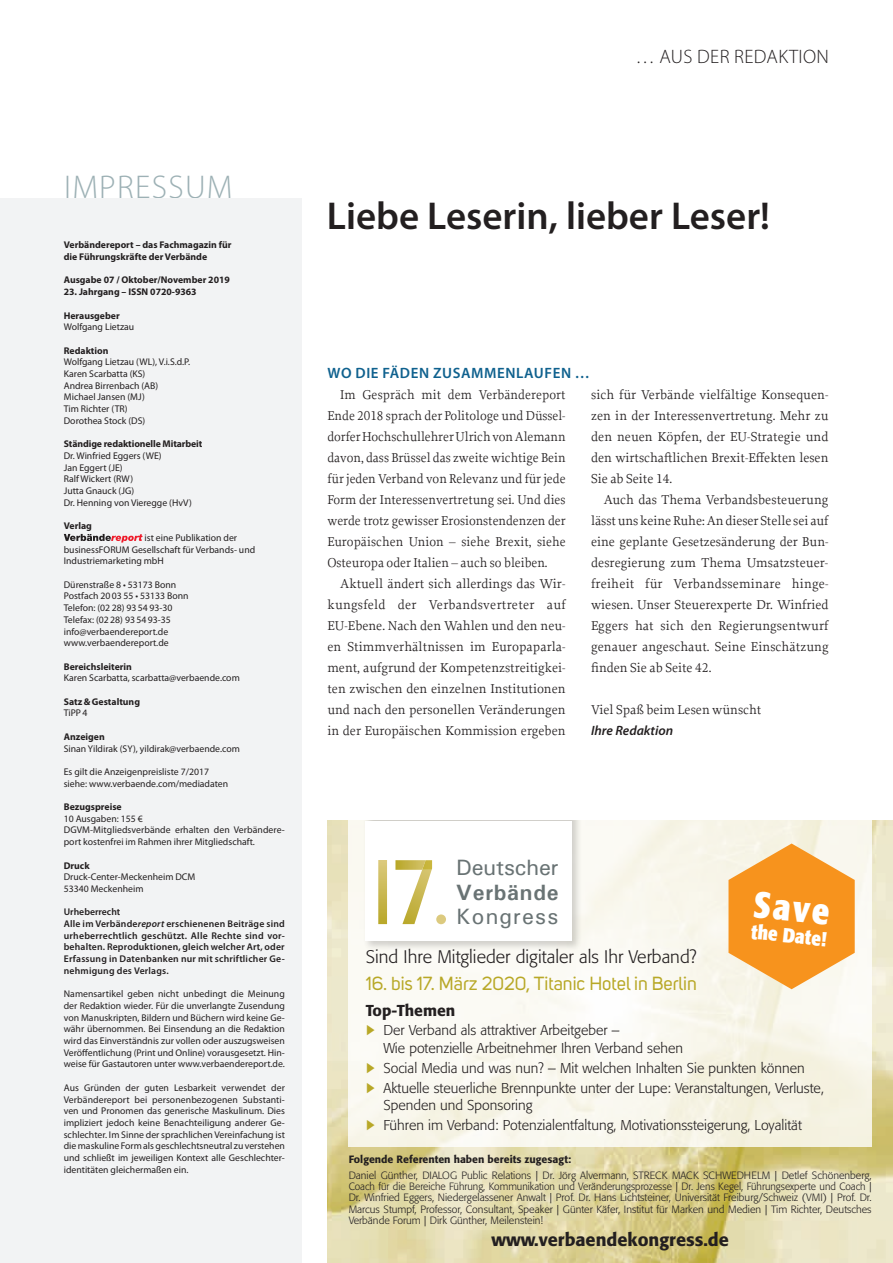
<style>
.page{position:relative;width:893px;height:1263px;background:#fff}
.page>*{position:absolute;margin:0;border:0;box-sizing:border-box;transform-origin:0 0}
.t1{font:600 39px "Myriad Pro";color:#231f20}
.t2{font:700 condensed 36.6px "Formata Pro";color:#fff}
.t3{font:300 33px "Myriad Pro";letter-spacing:.04em;color:#9db1b5}
.t4{font:500 22.2px "Univers";letter-spacing:-.01em;color:#697374}
.t5{font:700 22.2px "Univers";letter-spacing:.035em;color:#697374}
.t6{font:500 22.2px "Univers";letter-spacing:.05em;color:#697374}
.t7{font:700 condensed 20.1px "Formata Pro";color:#fff}
.t8{font:300 19.5px "Myriad Pro";letter-spacing:.02em;color:#231f20}
.t9{font:18.75px "Uni Sans";color:#b8a827}
.t10{font:300 18px "Formata Pro";color:#231f20}
.t11{font:500 18px "Formata Pro";color:#231f20}
.t12{font:500 15.6px "Formata Pro";color:#231f20}
.t13{font:600 15px "Myriad Pro";letter-spacing:.04em;color:#0f618e}
.t14{font:300 14.1px/19.8px "Formata Pro";color:#231f20}
.t15{font:13.5px/21px "Proforma";color:#231f20;text-align:justify}
.t16{font:italic 600 13.5px "Myriad Pro";color:#231f20}
.t17{font:300 10.5px/11.4px "Formata Pro";color:#231f20;text-align:justify}
.t18{font:500 10.5px "Formata Pro";color:#231f20}
.t19{font:9.75px/11.7px "Myriad Pro";color:#231f20}
.t20{font:700 9.75px/11.7px "Myriad Pro";color:#231f20}
.t21{font:600 9.75px/11.7px "Myriad Pro";letter-spacing:.02em;color:#231f20}
.s1{font-style:italic}
.s2{font-family:"Zapf Essentials LT Markers";font-weight:400;color:#b8a827}
</style>
<div class="page">
<div style="left:0;top:198px;width:302px;height:1065px;background:#f2f3f4"></div>
<svg style="left:64px;top:534px;width:79px;height:8px"></svg>
<img style="left:327px;top:821px;width:566px;height:442px">
<svg style="left:349px;top:821px;width:523px;height:326px;fill:#f9f8ef"></svg>
<svg style="left:728px;top:843px;width:127px;height:146px;background:#f7ac51"></svg>
<div style="left:363px;top:821px;width:220px;height:130px;background:#231f20;opacity:.2"></div>
<div style="left:366px;top:821px;width:206px;height:120px;background:#fff"></div>
<div style="left:436px;top:914px;width:10px;height:10px;background:#dcca7f;border-radius:50%"></div>
<svg style="left:395px;top:860px;width:37px;height:64px"></svg>
<svg style="left:378px;top:860px;width:9px;height:64px"></svg>
<h3 class="t8" style="left:636px;top:46px;width:195px">… AUS DER REDAKTION</h3>
<h3 class="t3" style="left:64px;top:169px;width:170px">IMPRESSUM</h3>
<p class="t20" style="left:64px;top:239px;width:169px">Verbändereport – das Fachmagazin für die Führungskräfte der Verbände</p>
<p class="t20" style="left:64px;top:274px;width:168px">Ausgabe 07 / Oktober/November 2019</p>
<p class="t20" style="left:64px;top:286px;width:134px">23. Jahrgang – ISSN 0720-9363</p>
<p class="t20" style="left:64px;top:309px;width:58px">Herausgeber</p>
<p class="t19" style="left:64px;top:321px;width:72px">Wolfgang Lietzau</p>
<p class="t20" style="left:64px;top:344px;width:46px">Redaktion</p>
<p class="t19" style="left:64px;top:356px;width:128px">Wolfgang Lietzau (WL), V.i.S.d.P.<br>Karen Scarbatta (KS)<br>Andrea Birrenbach (AB)<br>Michael Jansen (MJ)<br>Tim Richter (TR)<br>Dorothea Stock (DS)</p>
<p class="t20" style="left:64px;top:438px;width:140px">Ständige redaktionelle Mitarbeit</p>
<p class="t19" style="left:64px;top:450px;width:130px">Dr. Winfried Eggers (WE)<br>Jan Eggert (JE)<br>Ralf Wickert (RW)<br>Jutta Gnauck (JG)<br>Dr. Henning von Vieregge (HvV)</p>
<p class="t20" style="left:64px;top:520px;width:30px">Verlag</p>
<p class="t19" style="left:64px;top:532px;width:193px;text-indent:81px">ist eine Publikation der businessFORUM Gesellschaft für Verbands- und<br>Industriemarketing mbH</p>
<p class="t19" style="left:64px;top:578px;width:126px">Dürenstraße 8 • 53173 Bonn<br>Postfach 20 03 55 • 53133 Bonn<br>Telefon: (02 28) 93 54 93-30<br>Telefax: (02 28) 93 54 93-35 info@verbaendereport.de www.verbaendereport.de</p>
<p class="t20" style="left:64px;top:660px;width:70px">Bereichsleiterin</p>
<p class="t19" style="left:64px;top:672px;width:178px">Karen Scarbatta, scarbatta@verbaende.com</p>
<p class="t20" style="left:64px;top:695px;width:78px">Satz &amp; Gestaltung</p>
<p class="t19" style="left:64px;top:707px;width:25px">TiPP4</p>
<p class="t20" style="left:64px;top:730px;width:42px">Anzeigen</p>
<p class="t19" style="left:64px;top:742px;width:178px">Sinan Yildirak (SY), yildirak@verbaende.com</p>
<p class="t19" style="left:64px;top:766px;width:166px">Es gilt die Anzeigenpreisliste 7/2017 siehe: www.verbaende.com/mediadaten</p>
<p class="t20" style="left:64px;top:800px;width:59px">Bezugspreise</p>
<p class="t19" style="left:64px;top:812px;width:223px">10 Ausgaben: 155 €<br>DGVM-Mitgliedsverbände erhalten den Verbändere&shy;port kostenfrei im Rahmen ihrer Mitgliedschaft.</p>
<p class="t20" style="left:64px;top:859px;width:27px">Druck</p>
<p class="t19" style="left:64px;top:871px;width:133px">Druck-Center-Meckenheim DCM<br>53340 Meckenheim</p>
<p class="t21" style="left:64px;top:906px;width:223px">Urheberrecht<br>Alle im Verbände<span class="s1">report</span> erschienenen Beiträge sind urheberrechtlich geschützt. Alle Rechte sind vor&shy;behalten. Reproduktionen, gleich welcher Art, oder Erfassung in Datenbanken nur mit schriftlicher Ge&shy;nehmigung des Verlags.</p>
<p class="t19" style="left:64px;top:988px;width:223px;text-align:justify">Namensartikel geben nicht unbedingt die Meinung der Redaktion wieder. Für die unverlangte Zusendung von Manuskripten, Bildern und Büchern wird keine Ge&shy;währ übernommen. Bei Einsendung an die Redaktion wird das Einverständnis zur vollen oder auszugsweisen Veröffentlichung (Print und Online) vorausgesetzt. Hin&shy;weise für Gastautoren unter www.verbaendereport.de.</p>
<p class="t19" style="left:64px;top:1081px;width:223px;text-align:justify">Aus Gründen der guten Lesbarkeit verwendet der Verbändereport bei personenbezogenen Substanti&shy;ven und Pronomen das generische Maskulinum. Dies impliziert jedoch keine Benachteiligung anderer Ge&shy;schlechter. Im Sinne der sprachlichen Vereinfachung ist die maskuline Form als geschlechtsneutral zu verstehen und schließt im jeweiligen Kontext alle Geschlechter&shy;identitäten gleichermaßen ein.</p>
<h1 class="t1" style="left:327px;top:191px;width:445px">Liebe Leserin, lieber Leser!</h1>
<h3 class="t13" style="left:328px;top:363px;width:264px">WO DIE FÄDEN ZUSAMMENLAUFEN …</h3>
<p class="t15" style="left:327px;top:384px;width:240px;text-indent:13px">Im Gespräch mit dem Verbändereport Ende 2018 sprach der Politologe und Düssel&shy;dorfer Hochschullehrer Ulrich von Alemann davon, dass Brüssel das zweite wichtige Bein für jeden Verband von Relevanz und für jede Form der Interessenvertretung sei. Und dies werde trotz gewisser Erosionstendenzen der Europäischen Union – siehe Brexit, siehe Osteuropa oder Italien – auch so bleiben.</p>
<p class="t15" style="left:327px;top:573px;width:240px;text-indent:13px">Aktuell ändert sich allerdings das Wir&shy;kungsfeld der Verbandsvertreter auf EU-Ebene. Nach den Wahlen und den neu&shy;en Stimmverhältnissen im Europaparla&shy;ment, aufgrund der Kompetenzstreitigkei&shy;ten zwischen den einzelnen Institutionen und nach den personellen Veränderungen in der Europäischen Kommission ergeben</p>
<h3 class="t15" style="left:591px;top:384px;width:239px">sich für Verbände vielfältige Konsequen&shy;zen in der Interessenvertretung. Mehr zu den neuen Köpfen, der EU-Strategie und den wirtschaftlichen Brexit-Effekten lesen Sie ab Seite 14.</h3>
<p class="t15" style="left:591px;top:489px;width:239px;text-indent:13px">Auch das Thema Verbandsbesteuerung lässt uns keine Ruhe: An dieser Stelle sei auf eine geplante Gesetzesänderung der Bun&shy;desregierung zum Thema Umsatzsteuer&shy;freiheit für Verbandsseminare hinge&shy;wiesen. Unser Steuerexperte Dr. Winfried Eggers hat sich den Regierungsentwurf genauer angeschaut. Seine Einschätzung finden Sie ab Seite 42.</p>
<h3 class="t15" style="left:591px;top:699px;width:172px">Viel Spaß beim Lesen wünscht</h3>
<h3 class="t16" style="left:591px;top:722px;width:84px">Ihre Redaktion</h3>
<h3 class="t4" style="left:456px;top:853px;width:104px">Deutscher</h3>
<h3 class="t5" style="left:456px;top:878px;width:104px">Verbände</h3>
<h3 class="t6" style="left:456px;top:902px;width:104px">Kongress</h3>
<h2 class="t2" style="left:756px;top:881px;width:78px;rotate:6deg">Save</h2>
<h3 class="t7" style="left:752px;top:919px;width:78px;rotate:6deg">the Date!</h3>
<h3 class="t10" style="left:366px;top:945px;width:332px">Sind Ihre Mitglieder digitaler als Ihr Verband?</h3>
<h3 class="t9" style="left:366px;top:972px;width:333px">16. bis 17. März 2020, Titanic Hotel in Berlin</h3>
<h3 class="t12" style="left:366px;top:1000px;width:91px">Top-Themen</h3>
<h3 class="t14" style="left:383px;top:1022px;width:301px;line-height:17.7px;text-indent:-18px"><span class="s2">0</span> Der Verband als attraktiver Arbeitgeber –<br>Wie potenzielle Arbeitnehmer Ihren Verband sehen</h3>
<h3 class="t14" style="left:366px;top:1058px;width:460px"><span class="s2">0</span> Social Media und was nun? – Mit welchen Inhalten Sie punkten können<br><span class="s2">0</span> Aktuelle steuerliche Brennpunkte unter der Lupe: Veranstaltungen, Verluste,</h3>
<h3 class="t14" style="left:366px;top:1095px;width:438px;text-indent:18px">Spenden und Sponsoring<br><span class="s2">0</span> Führen im Verband: Potenzialentfaltung, Motivationssteigerung, Loyalität</h3>
<p class="t18" style="left:349px;top:1152px;width:224px">Folgende Referenten haben bereits zugesagt:</p>
<p class="t17" style="left:349px;top:1169px;width:525px">Daniel Günther, DIALOG Public Relations | Dr. Jörg Alvermann, STRECK MACK SCHWEDHELM | Detlef Schönenberg, Coach für die Bereiche Führung, Kommunikation und Veränderungsprozesse | Dr. Jens Kegel, Führungsexperte und Coach | Dr. Winfried Eggers, Niedergelassener Anwalt | Prof. Dr. Hans Lichtsteiner, Universität Freiburg/Schweiz (VMI) | Prof. Dr.<br>Marcus Stumpf, Professor, Consultant, Speaker | Günter Käfer, Institut für Marken und Medien | Tim Richter, Deutsches Verbände Forum | Dirk Günther, Meilenstein!</p>
<h3 class="t11" style="left:492px;top:1228px;width:239px">www.verbaendekongress.de</h3>
</div>
